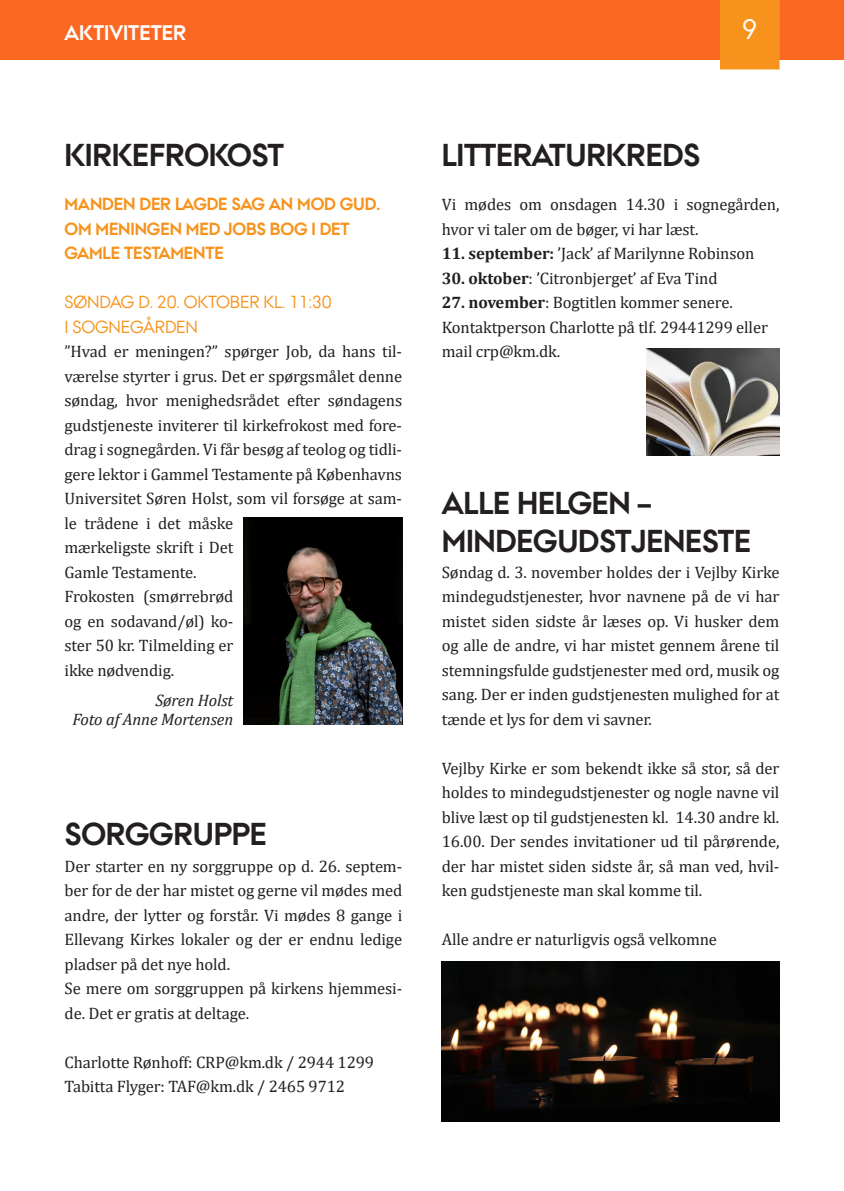
<style>
.page{position:relative;width:844px;height:1191px;background:#fff}
.page>*{position:absolute;margin:0;border:0;box-sizing:border-box;transform-origin:0 0}
.a_under_overskrift{font:700 31.5px "AU Passata";letter-spacing:-.01em;color:#231f20}
.t1{font:28px "AU Passata";color:#fff}
.a_mellem{font:700 21px "AU Passata";color:#fff}
.Underrubrik{font:700 17.5px/24.5px "AU Passata";letter-spacing:-.01em;color:#f7931d}
.Underrubrik-2{font:17.5px "AU Passata";letter-spacing:-.01em;color:#f7931d}
.a_brod{font:16.62px/24.5px "Cambria";letter-spacing:-.01em;color:#231f20}
.a_billed{font:italic 16.62px "Cambria";letter-spacing:-.01em;color:#231f20}
.s1{font-weight:700}
</style>
<div class="page">
<div style="left:0;top:0;width:843px;height:60px;background:#fb6822"></div>
<div style="left:720px;top:0;width:59px;height:69px;background:#f7931d"></div>
<img style="left:441px;top:961px;width:338px;height:160px">
<img style="left:646px;top:348px;width:133px;height:107px">
<img style="left:243px;top:517px;width:159px;height:208px">
<p class="a_mellem" style="left:64px;top:20px;width:123px">AKTIVITETER</p>
<h2 class="t1" style="left:741px;top:13px;width:18px">9</h2>
<p class="a_under_overskrift" style="left:64px;top:137px;width:221px">KIRKEFROKOST</p>
<p class="Underrubrik" style="left:64px;top:192px;width:317px">MANDEN DER LAGDE SAG AN MOD GUD.<br>OM MENINGEN MED JOBS BOG I DET<br>GAMLE TESTAMENTE</p>
<p class="Underrubrik-2" style="left:64px;top:292px;width:269px">SØNDAG D. 20. OKTOBER KL. 11:30</p>
<p class="Underrubrik-2" style="left:64px;top:316px;width:135px">I SOGNEGÅRDEN</p>
<p class="a_brod" style="left:64px;top:339px;width:339px">”Hvad er meningen?” spørger Job, da hans til&shy;værelse styrter i grus. Det er spørgsmålet denne søndag, hvor menighedsrådet efter søndagens gudstjeneste inviterer til kirkefrokost med fore&shy;drag i sognegården. Vi får besøg af teolog og tidli&shy;gere lektor i Gammel Testamente på Københavns Universitet Søren Holst, som vil forsøge at sam&shy;le trådene i det måske<br>mærkeligste skrift i Det<br>Gamle Testamente.</p>
<p class="a_brod" style="left:64px;top:584px;width:170px;text-align:justify">Frokosten (smørrebrød og en sodavand/øl) ko&shy;ster 50 kr. Tilmelding er ikke nødvendig.</p>
<p class="a_billed" style="left:155px;top:688px;width:79px">Søren Holst</p>
<p class="a_billed" style="left:72px;top:707px;width:162px">Foto af Anne Mortensen</p>
<p class="a_under_overskrift" style="left:65px;top:815px;width:203px">SORGGRUPPE</p>
<p class="a_brod" style="left:65px;top:854px;width:339px;text-align:justify">Der starter en ny sorggruppe op d. 26. septem&shy;ber for de der har mistet og gerne vil mødes med andre, der lytter og forstår. Vi mødes 8 gange i Ellevang Kirkes lokaler og der er endnu ledige pladser på det nye hold.</p>
<p class="a_brod" style="left:65px;top:976px;width:339px">Se mere om sorggruppen på kirkens hjemmesi&shy;de. Det er gratis at deltage.</p>
<p class="a_brod" style="left:65px;top:1050px;width:311px">Charlotte Rønhoff: CRP@km.dk / 2944 1299</p>
<p class="a_brod" style="left:65px;top:1074px;width:282px">Tabitta Flyger: TAF@km.dk / 2465 9712</p>
<p class="a_under_overskrift" style="left:441px;top:137px;width:260px">LITTERATURKREDS</p>
<p class="a_brod" style="left:441px;top:192px;width:339px">Vi mødes om onsdagen 14.30 i sognegården, hvor vi taler om de bøger, vi har læst.</p>
<p class="a_brod" style="left:441px;top:241px;width:314px"><span class="s1">11. september:</span> ’Jack’ af Marilynne Robinson</p>
<p class="a_brod" style="left:441px;top:266px;width:277px"><span class="s1">30. oktober</span>: ’Citronbjerget’ af Eva Tind</p>
<p class="a_brod" style="left:441px;top:290px;width:292px"><span class="s1">27. november</span>: Bogtitlen kommer senere.</p>
<p class="a_brod" style="left:441px;top:315px;width:327px">Kontaktperson Charlotte på tlf. 29441299 eller mail crp@km.dk.</p>
<p class="a_under_overskrift" style="left:441px;top:484px;width:211px">ALLE HELGEN –</p>
<p class="a_under_overskrift" style="left:441px;top:523px;width:311px">MINDEGUDSTJENESTE</p>
<p class="a_brod" style="left:441px;top:560px;width:339px;text-align:justify">Søndag d. 3. november holdes der i Vejlby Kirke mindegudstjenester, hvor navnene på de vi har mistet siden sidste år læses op. Vi husker dem og alle de andre, vi har mistet gennem årene til stemningsfulde gudstjenester med ord, musik og sang. Der er inden gudstjenesten mulighed for at tænde et lys for dem vi savner.</p>
<p class="a_brod" style="left:441px;top:756px;width:339px;text-align:justify">Vejlby Kirke er som bekendt ikke så stor, så der holdes to mindegudstjenester og nogle navne vil blive læst op til gudstjenesten kl. 14.30 andre kl.<br>16.00. Der sendes invitationer ud til pårørende, der har mistet siden sidste år, så man ved, hvil&shy;ken gudstjeneste man skal komme til.</p>
<p class="a_brod" style="left:441px;top:927px;width:276px">Alle andre er naturligvis også velkomne</p>
</div>
